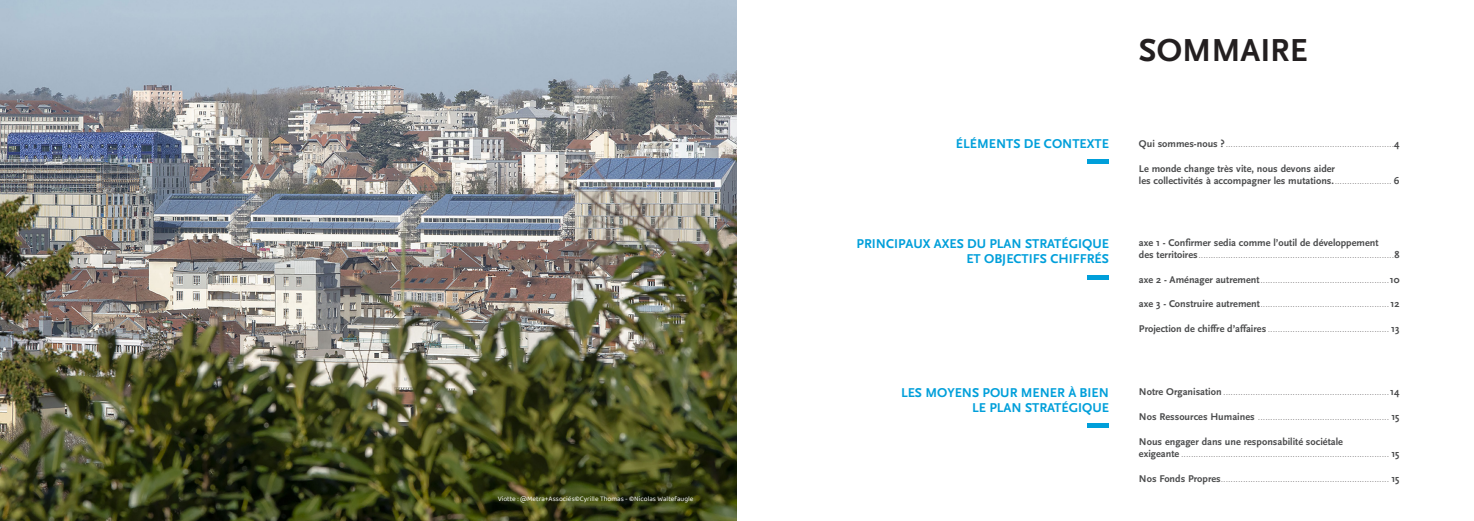
<style>
.page{position:relative;width:1474px;height:521px;background:#fff}
.page>*{position:absolute;margin:0;border:0;box-sizing:border-box;transform-origin:0 0}
.t1{font:700 33.25px "Scala Sans";color:#231f20}
.t2{font:700 13.39px "Scala Sans";color:#009fda}
.t3{font:700 10.24px/12.2px "Scala Sans";color:#4b4c4d}
.t4{font:100 8.75px "Barlow";color:#231f20}
.Texte_courant{font:7px "Baloo Bhaina 2";color:#fff}
.s1{font-family:"Scala Sans";font-weight:700;font-size:10.24px;color:#4b4c4d}
.s2{font-family:"Barlow";font-weight:100;font-size:8.75px;color:#231f20}
</style>
<div class="page">
<hr style="left:1087px;top:160px;width:21px;height:4px;background:#009fda">
<div style="left:1087px;top:275px;width:21px;height:5px;background:#009fda"></div>
<hr style="left:1087px;top:424px;width:21px;height:4px;background:#009fda">
<img style="left:0;top:0;width:737px;height:521px">
<p class="Texte_courant" style="left:497px;top:495px;width:197px">Viotte : @Metra+Associés©Cyrille Thomas - ©Nicolas Waltefaugle</p>
<p class="t1" style="left:1138px;top:33px;width:170px">SOMMAIRE</p>
<p class="t2" style="left:956px;top:136px;width:154px">ÉLÉMENTS DE CONTEXTE</p>
<p class="t4" style="left:1138px;top:138px;width:262px"><span class="s1">Qui sommes-nous ?</span>....................................................................<span class="s1">4</span></p>
<p class="t3" style="left:1138px;top:162px;width:262px">Le monde change très vite, nous devons aider<br>les collectivités à accompagner les mutations.<span class="s2">.......................</span> 6</p>
<p class="t2" style="left:856px;top:237px;width:254px">PRINCIPAUX AXES DU PLAN STRATÉGIQUE</p>
<p class="t2" style="left:966px;top:252px;width:144px">ET OBJECTIFS CHIFFRÉS</p>
<p class="t3" style="left:1138px;top:236px;width:241px">axe 1 - Confirmer sedia comme l’outil de développement</p>
<p class="t4" style="left:1138px;top:248px;width:262px"><span class="s1">des territoires</span>...............................................................................<span class="s1">8</span></p>
<p class="t4" style="left:1138px;top:273px;width:262px"><span class="s1">axe 2 - Aménager autrement</span>....................................................<span class="s1">10</span></p>
<p class="t4" style="left:1138px;top:298px;width:262px"><span class="s1">axe 3 - Construire autrement</span>....................................................<span class="s1">12</span></p>
<p class="t4" style="left:1138px;top:323px;width:262px"><span class="s1">Projection de chiffre d’affaires</span> ................................................. <span class="s1">13</span></p>
<p class="t2" style="left:901px;top:385px;width:209px">LES MOYENS POUR MENER À BIEN</p>
<p class="t2" style="left:972px;top:400px;width:138px">LE PLAN STRATÉGIQUE</p>
<p class="t4" style="left:1138px;top:386px;width:262px"><span class="s1">Notre Organisation</span> ...................................................................<span class="s1">14</span></p>
<p class="t4" style="left:1138px;top:410px;width:262px"><span class="s1">Nos Ressources Humaines</span> ..................................................... <span class="s1">15</span></p>
<p class="t3" style="left:1138px;top:435px;width:205px">Nous engager dans une responsabilité sociétale</p>
<p class="t4" style="left:1138px;top:447px;width:262px"><span class="s1">exigeante</span> .................................................................................... <span class="s1">15</span></p>
<p class="t4" style="left:1138px;top:472px;width:262px"><span class="s1">Nos Fonds Propres</span>.................................................................... <span class="s1">15</span></p>
</div>
